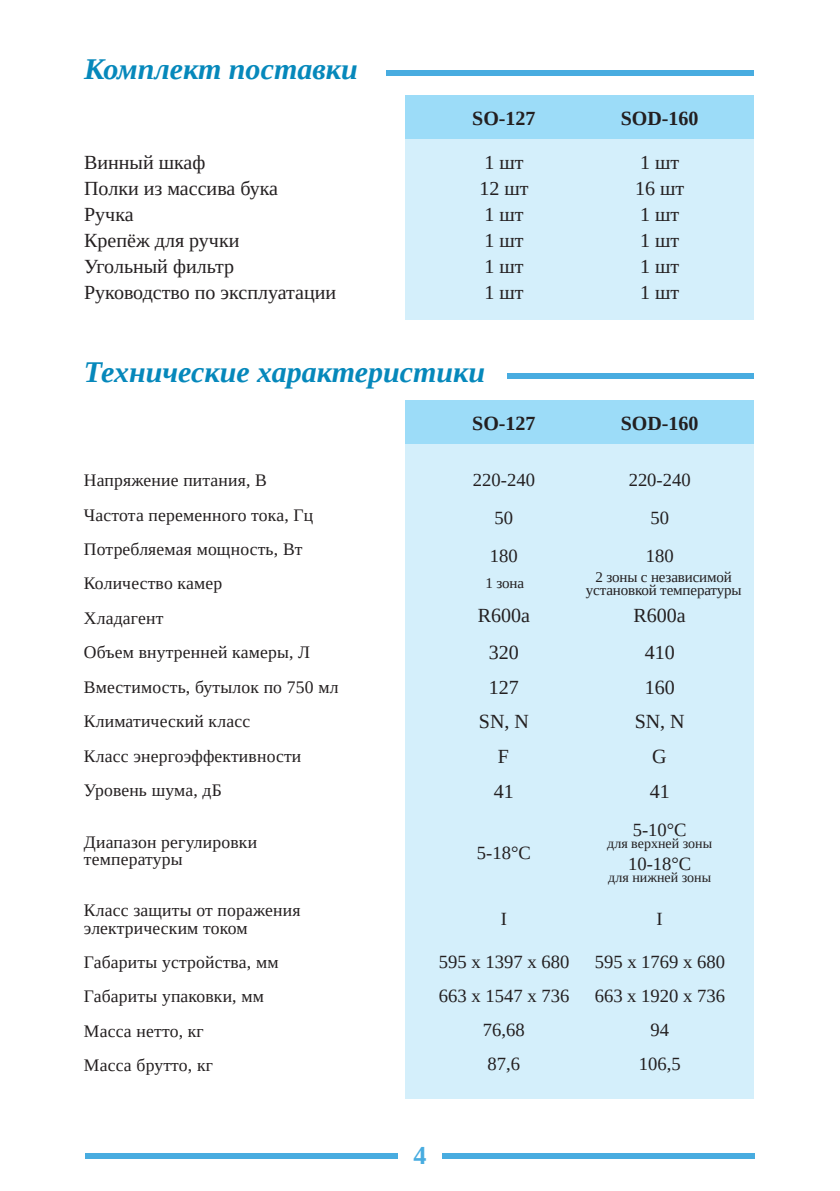
<style>
.page{position:relative;width:840px;height:1191px;background:#fff}
.page>*{position:absolute;margin:0;border:0;box-sizing:border-box;transform-origin:0 0}
.t1{font:italic 700 30px "Liberation Serif";color:#0688bb}
.t2{font:700 26px "Liberation Serif";color:#48ace0}
.t3{font:20px/26px "Liberation Serif";color:#231f20}
.t4{font:700 20px "Liberation Serif";color:#231f20}
.t5{font:18.6px/37.6px "Liberation Serif";color:#231f20;text-align:center}
.t6{font:17.6px/34.4px "Liberation Serif";letter-spacing:.01em;color:#231f20}
.t7{font:15px/13px "Liberation Serif";letter-spacing:-.01em;color:#231f20;text-align:center}
.t8{font:14px "Liberation Serif";color:#231f20}
</style>
<div class="page">
<div style="left:85px;top:1152px;width:312px;height:6px;background:#48ace0"></div>
<div style="left:442px;top:1152px;width:312px;height:6px;background:#48ace0"></div>
<div style="left:404px;top:135px;width:349px;height:185px;background:#d4effb"></div>
<div style="left:404px;top:95px;width:349px;height:44px;background:#9cdcf8"></div>
<div style="left:386px;top:70px;width:367px;height:6px;background:#48ace0"></div>
<div style="left:405px;top:406px;width:348px;height:692px;background:#d4effb"></div>
<div style="left:506px;top:372px;width:247px;height:6px;background:#48ace0"></div>
<div style="left:405px;top:400px;width:348px;height:44px;background:#9cdcf8"></div>
<h1 class="t1" style="left:84px;top:50px;width:275px">Комплект поставки</h1>
<p class="t3" style="left:84px;top:149px;width:253px">Винный шкаф<br>Полки из массива бука<br>Ручка<br>Крепёж для ручки<br>Угольный фильтр<br>Руководство по эксплуатации</p>
<p class="t4" style="left:472px;top:105px;width:65px">SO-127</p>
<p class="t4" style="left:620px;top:105px;width:79px">SOD-160</p>
<p class="t3" style="left:479px;top:149px;width:51px">1 шт<br>12 шт<br>1 шт<br>1 шт<br>1 шт<br>1 шт</p>
<p class="t3" style="left:634px;top:149px;width:51px">1 шт<br>16 шт<br>1 шт<br>1 шт<br>1 шт<br>1 шт</p>
<h1 class="t1" style="left:84px;top:352px;width:402px">Технические характеристики</h1>
<p class="t4" style="left:472px;top:410px;width:65px">SO-127</p>
<p class="t4" style="left:620px;top:410px;width:79px">SOD-160</p>
<p class="t6" style="left:84px;top:463px;width:256px">Напряжение питания, В<br>Частота переменного тока, Гц<br>Потребляемая мощность, Вт<br>Количество камер<br>Хладагент<br>Объем внутренней камеры, Л<br>Вместимость, бутылок по 750 мл<br>Климатический класс<br>Класс энергоэффективности<br>Уровень шума, дБ</p>
<p class="t6" style="left:84px;top:833px;width:174px;line-height:17.2px">Диапазон регулировки температуры</p>
<p class="t6" style="left:84px;top:901px;width:218px;line-height:17.2px">Класс защиты от поражения электрическим током</p>
<p class="t6" style="left:84px;top:944px;width:196px">Габариты устройства, мм<br>Габариты упаковки, мм<br>Масса нетто, кг<br>Масса брутто, кг</p>
<p class="t5" style="left:472px;top:461px;width:63px">220-240<br>50<br>180</p>
<p class="t7" style="left:485px;top:577px;width:40px">1 зона</p>
<p class="t5" style="left:628px;top:461px;width:63px">220-240</p>
<p class="t5" style="left:650px;top:498px;width:20px">50</p>
<p class="t5" style="left:645px;top:536px;width:29px">180</p>
<p class="t7" style="left:585px;top:571px;width:157px">2 зоны с независимой установкой температуры</p>
<p class="t3" style="left:477px;top:602px;width:54px">R600a</p>
<p class="t3" style="left:633px;top:602px;width:54px">R600a</p>
<p class="t3" style="left:488px;top:639px;width:31px">320</p>
<p class="t3" style="left:478px;top:669px;width:51px;line-height:34.6px;text-align:center">127<br>SN, N<br>F<br>41</p>
<p class="t5" style="left:476px;top:833px;width:55px">5-18°С</p>
<p class="t3" style="left:634px;top:635px;width:51px;line-height:34.6px;text-align:center">410<br>160<br>SN, N<br>G<br>41</p>
<p class="t5" style="left:632px;top:811px;width:55px">5-10°С</p>
<p class="t8" style="left:607px;top:834px;width:106px">для верхней зоны</p>
<p class="t5" style="left:627px;top:845px;width:65px">10-18°С</p>
<p class="t8" style="left:608px;top:868px;width:104px">для нижней зоны</p>
<p class="t5" style="left:500px;top:899px;width:8px">I</p>
<p class="t5" style="left:656px;top:899px;width:8px">I</p>
<p class="t5" style="left:438px;top:944px;width:132px;line-height:34.2px;text-align:left">595 х 1397 х 680<br>663 х 1547 х 736</p>
<p class="t5" style="left:594px;top:942px;width:132px">595 х 1769 х 680</p>
<p class="t5" style="left:594px;top:976px;width:132px">663 х 1920 х 736</p>
<p class="t5" style="left:482px;top:1011px;width:43px">76,68</p>
<p class="t5" style="left:650px;top:1011px;width:20px">94</p>
<p class="t5" style="left:487px;top:1045px;width:34px">87,6</p>
<p class="t5" style="left:638px;top:1045px;width:43px">106,5</p>
<h2 class="t2" style="left:413px;top:1138px;width:14px">4</h2>
</div>
